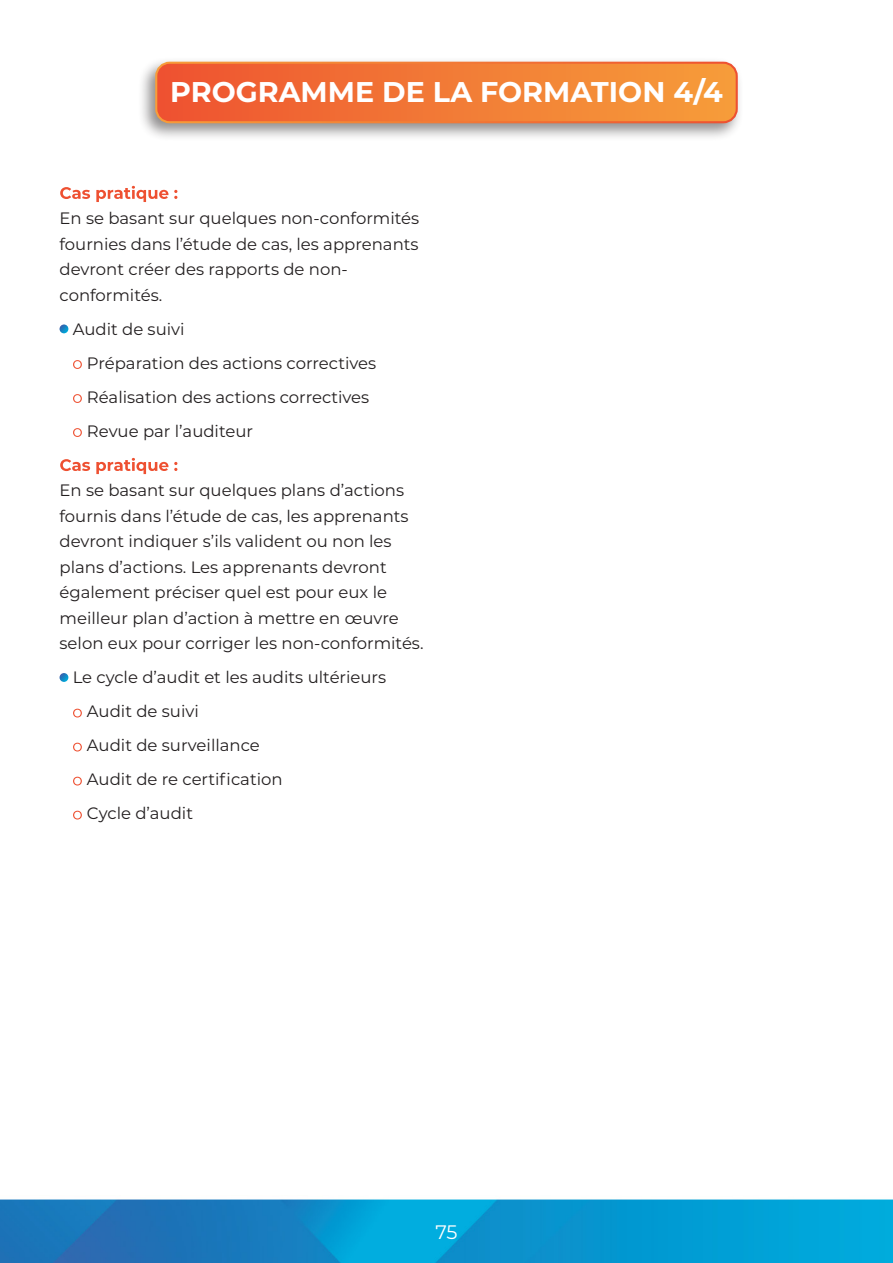
<style>
.page{position:relative;width:893px;height:1263px;background:#fff}
.page>*{position:absolute;margin:0;border:0;box-sizing:border-box;transform-origin:0 0}
.t1{font:700 28.5px "Montserrat";color:#fff}
.t2{font:19.5px "Montserrat";color:#fff}
.t3{font:16.5px/25.5px "Montserrat";color:#231f20}
.s1{font-weight:700;color:#fff}
.s2{color:#fff}
</style>
<div class="page">
<div style="left:138px;top:56px;width:605px;height:85px;background:#231f20;opacity:.5"></div>
<svg style="left:156px;top:63px;width:581px;height:59px;background:#f17935"></svg>
<div style="left:155px;top:62px;width:583px;height:61px;border:2px solid #fff;border-radius:13px"></div>
<img style="left:0;top:1199px;width:893px;height:64px">
<svg style="left:60px;top:324px;width:8px;height:9px"></svg>
<svg style="left:60px;top:673px;width:8px;height:9px"></svg>
<p class="t1" style="left:170px;top:71px;width:554px">PROGRAMME DE LA FORMATION 4/4</p>
<p class="t3" style="left:60px;top:180px;width:361px"><span class="s1">Cas pratique :<br></span>En se basant sur quelques non-conformités fournies dans l’étude de cas, les apprenants devront créer des rapports de non&shy;conformités.</p>
<p class="t3" style="left:73px;top:316px;width:113px">Audit de suivi</p>
<p class="t3" style="left:72px;top:350px;width:305px"><span class="s2">o</span> Préparation des actions correctives</p>
<p class="t3" style="left:72px;top:384px;width:299px"><span class="s2">o</span> Réalisation des actions correctives</p>
<p class="t3" style="left:72px;top:418px;width:182px"><span class="s2">o</span> Revue par l’auditeur</p>
<p class="t3" style="left:60px;top:452px;width:364px"><span class="s1">Cas pratique :<br></span>En se basant sur quelques plans d’actions fournis dans l’étude de cas, les apprenants devront indiquer s’ils valident ou non les plans d’actions. Les apprenants devront également préciser quel est pour eux le meilleur plan d’action à mettre en œuvre selon eux pour corriger les non-conformités.</p>
<p class="t3" style="left:73px;top:664px;width:315px">Le cycle d’audit et les audits ultérieurs</p>
<p class="t3" style="left:72px;top:698px;width:128px"><span class="s2">o</span> Audit de suivi</p>
<p class="t3" style="left:72px;top:732px;width:189px"><span class="s2">o</span> Audit de surveillance</p>
<p class="t3" style="left:72px;top:766px;width:212px"><span class="s2">o</span> Audit de re certification</p>
<p class="t3" style="left:72px;top:800px;width:122px"><span class="s2">o</span> Cycle d’audit</p>
<p class="t2" style="left:435px;top:1218px;width:24px">75</p>
</div>
